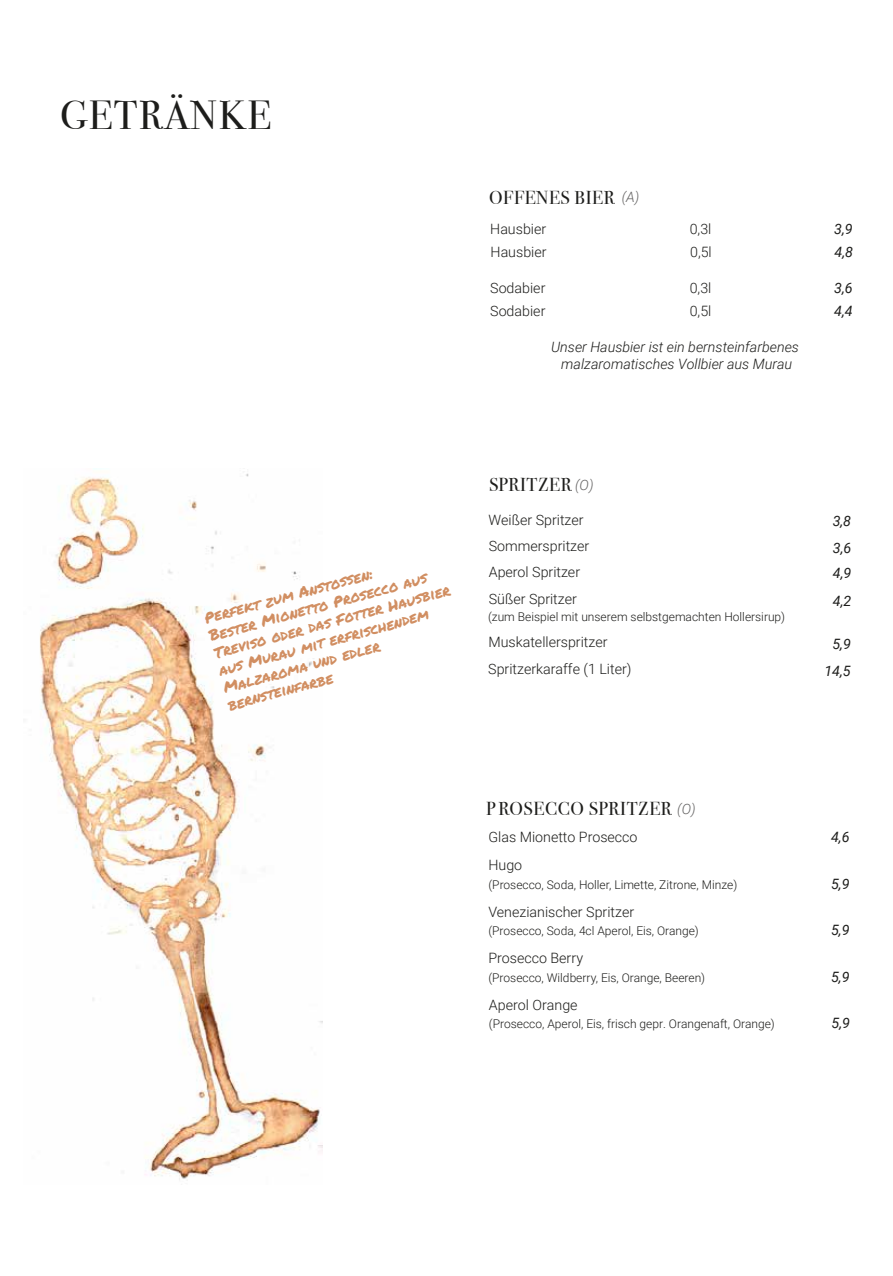
<style>
.page{position:relative;width:893px;height:1276px;background:#fff}
.page>*{position:absolute;margin:0;border:0;box-sizing:border-box;transform-origin:0 0}
.t1{font:40.5px "Bodoni Svty Two ITCTT Book";letter-spacing:.04em;color:#1d1d1b}
.t2{font:18.75px "Bodoni Svty Two ITCTT Book";letter-spacing:.03em;color:#1d1d1b}
.t3{font:15px/18px "Permanent Marker";color:#d18e61}
.t4{font:300 14.25px "Roboto";color:#1d1d1b}
.t5{font:italic 300 14.25px/17.1px "Roboto";color:#1d1d1b;text-align:center}
.t6{font:italic 14.25px "Roboto";color:#1d1d1b}
.t7{font:italic 300 14.25px "Roboto";color:#646363}
.t8{font:300 12px "Roboto";color:#1d1d1b}
</style>
<div class="page">
<img style="left:39px;top:468px;width:284px;height:712px">
<h1 class="t1" style="left:60px;top:91px;width:212px">GETRÄNKE</h1>
<p class="t7" style="left:622px;top:187px;width:19px">(A)</p>
<h2 class="t2" style="left:489px;top:186px;width:127px">OFFENES BIER</h2>
<p class="t4" style="left:490px;top:219px;width:58px">Hausbier</p>
<p class="t4" style="left:690px;top:219px;width:23px">0,3l</p>
<p class="t6" style="left:834px;top:219px;width:20px">3,9</p>
<p class="t4" style="left:491px;top:242px;width:58px">Hausbier</p>
<p class="t4" style="left:690px;top:242px;width:23px">0,5l</p>
<p class="t6" style="left:835px;top:242px;width:20px">4,8</p>
<p class="t4" style="left:490px;top:277px;width:57px">Sodabier</p>
<p class="t4" style="left:690px;top:277px;width:23px">0,3l</p>
<p class="t6" style="left:834px;top:277px;width:20px">3,6</p>
<p class="t4" style="left:490px;top:301px;width:57px">Sodabier</p>
<p class="t4" style="left:690px;top:301px;width:23px">0,5l</p>
<p class="t6" style="left:834px;top:301px;width:20px">4,4</p>
<p class="t5" style="left:551px;top:338px;width:249px">Unser Hausbier ist ein bernsteinfarbenes malzaromatisches Vollbier aus Murau</p>
<p class="t3" style="left:202px;top:609px;width:246px;rotate:-15deg">Perfekt zum Anstoßen:<br>Bester Mionetto Prosecco aus<br>Treviso oder das Fotter Hausbier aus Murau mit erfrischendem<br>Malzaroma und edler bernsteinfarbe</p>
<h2 class="t2" style="left:489px;top:473px;width:84px">SPRITZER</h2>
<p class="t4" style="left:489px;top:509px;width:96px">Weißer Spritzer</p>
<p class="t6" style="left:833px;top:511px;width:20px">3,8</p>
<p class="t4" style="left:489px;top:536px;width:102px">Sommerspritzer</p>
<p class="t6" style="left:833px;top:537px;width:20px">3,6</p>
<p class="t4" style="left:489px;top:562px;width:93px">Aperol Spritzer</p>
<p class="t6" style="left:833px;top:563px;width:20px">4,9</p>
<p class="t4" style="left:489px;top:589px;width:90px">Süßer Spritzer</p>
<p class="t6" style="left:833px;top:590px;width:20px">4,2</p>
<p class="t4" style="left:488px;top:632px;width:121px">Muskatellerspritzer</p>
<p class="t6" style="left:832px;top:634px;width:20px">5,9</p>
<p class="t4" style="left:488px;top:659px;width:145px">Spritzerkaraffe (1 Liter)</p>
<p class="t6" style="left:824px;top:660px;width:28px">14,5</p>
<p class="t7" style="left:575px;top:475px;width:20px">(O)</p>
<p class="t8" style="left:488px;top:608px;width:299px">(zum Beispiel mit unserem selbstgemachten Hollersirup)</p>
<h2 class="t2" style="left:486px;top:797px;width:187px">PROSECCO SPRITZER</h2>
<p class="t4" style="left:488px;top:827px;width:151px">Glas Mionetto Prosecco</p>
<p class="t6" style="left:831px;top:827px;width:20px">4,6</p>
<p class="t4" style="left:488px;top:855px;width:35px">Hugo</p>
<p class="t8" style="left:488px;top:876px;width:250px">(Prosecco, Soda, Holler, Limette, Zitrone, Minze)</p>
<p class="t6" style="left:831px;top:873px;width:20px">5,9</p>
<p class="t4" style="left:488px;top:901px;width:147px">Venezianischer Spritzer</p>
<p class="t8" style="left:488px;top:922px;width:212px">(Prosecco, Soda, 4cl Aperol, Eis, Orange)</p>
<p class="t6" style="left:831px;top:920px;width:20px">5,9</p>
<p class="t4" style="left:488px;top:948px;width:96px">Prosecco Berry</p>
<p class="t8" style="left:488px;top:969px;width:218px">(Prosecco, Wildberry, Eis, Orange, Beeren)</p>
<p class="t6" style="left:831px;top:966px;width:20px">5,9</p>
<p class="t7" style="left:677px;top:798px;width:20px">(O)</p>
<p class="t4" style="left:489px;top:994px;width:90px">Aperol Orange</p>
<p class="t8" style="left:489px;top:1015px;width:287px">(Prosecco, Aperol, Eis, frisch gepr. Orangenaft, Orange)</p>
<p class="t6" style="left:832px;top:1013px;width:20px">5,9</p>
</div>
